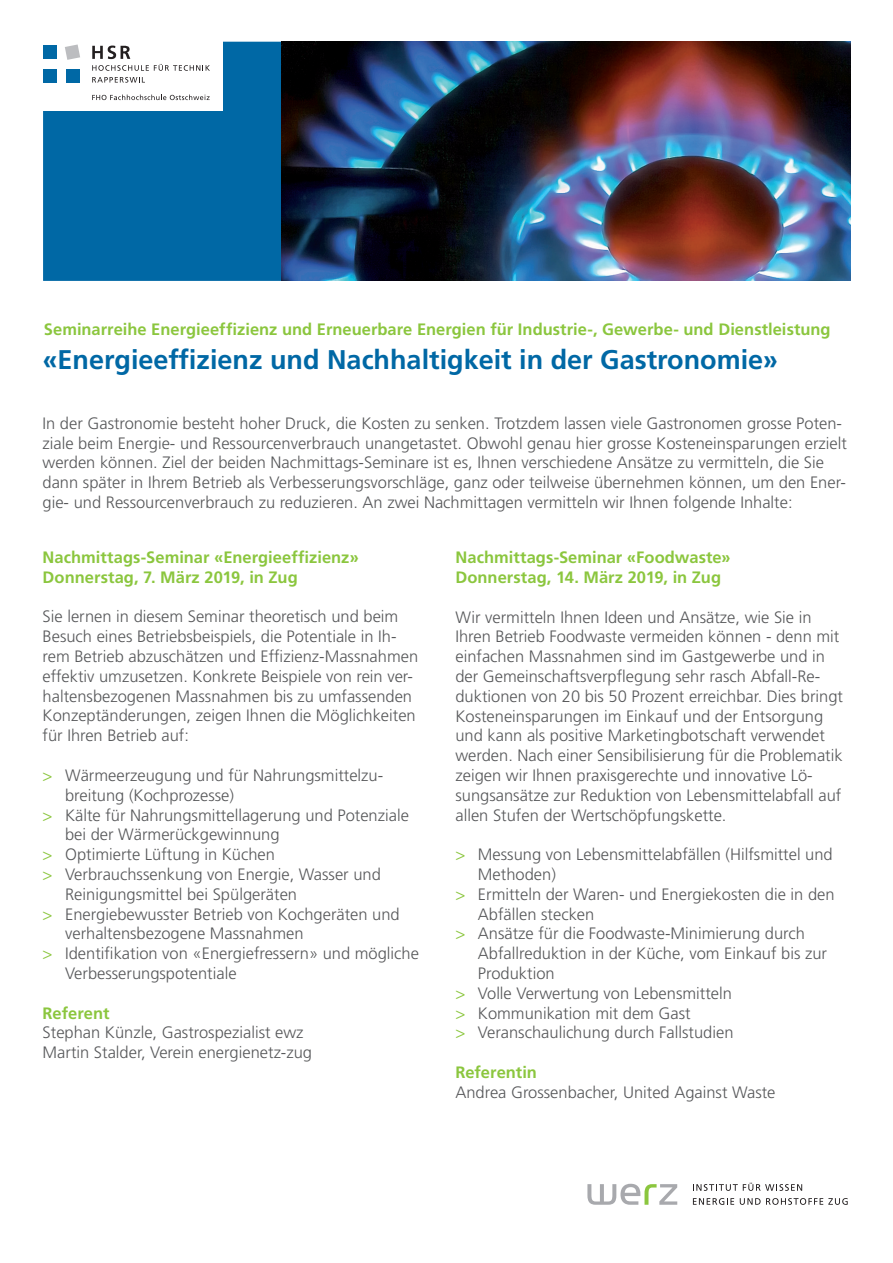
<style>
.page{position:relative;width:893px;height:1263px;background:#fff}
.page>*{position:absolute;margin:0;border:0;box-sizing:border-box;transform-origin:0 0}
.Titel{font:700 27px "Frutiger LT Pro";color:#0068a5}
.Lauftext_ohne_Breite{font:300 16.5px/19.8px "Frutiger";color:#57585a}
.Zwischentitel{font:700 16.5px "Frutiger";color:#8bc63e}
.s1{color:#8bc63e}
</style>
<div class="page">
<svg style="left:693px;top:1183px;width:109px;height:8px"></svg>
<svg style="left:693px;top:1198px;width:41px;height:7px"></svg>
<svg style="left:740px;top:1198px;width:108px;height:7px"></svg>
<svg style="left:587px;top:1184px;width:90px;height:21px"></svg>
<div style="left:43px;top:42px;width:238px;height:239px;background:#0068a5;border:2px solid #0068a5"></div>
<div style="left:37px;top:35px;width:186px;height:76px;background:#fff"></div>
<div style="left:44px;top:46px;width:13px;height:13px;background:#0068a5"></div>
<div style="left:44px;top:69px;width:13px;height:13px;background:#0068a5"></div>
<div style="left:66px;top:69px;width:13px;height:13px;background:#0068a5"></div>
<svg style="left:65px;top:44px;width:15px;height:16px"></svg>
<svg style="left:92px;top:95px;width:118px;height:5px"></svg>
<svg style="left:92px;top:46px;width:118px;height:25px"></svg>
<svg style="left:92px;top:77px;width:53px;height:6px"></svg>
<img style="left:282px;top:42px;width:568px;height:239px">
<p class="Zwischentitel" style="left:44px;top:319px;width:788px">Seminarreihe Energieeffizienz und Erneuerbare Energien für Industrie-, Gewerbe- und Dienstleistung</p>
<p class="Titel" style="left:43px;top:344px;width:737px">«Energieeffizienz und Nachhaltigkeit in der Gastronomie»</p>
<p class="Lauftext_ohne_Breite" style="left:43px;top:413px;width:806px">In der Gastronomie besteht hoher Druck, die Kosten zu senken. Trotzdem lassen viele Gastronomen grosse Poten&shy;ziale beim Energie- und Ressourcenverbrauch unangetastet. Obwohl genau hier grosse Kosteneinsparungen erzielt werden können. Ziel der beiden Nachmittags-Seminare ist es, Ihnen verschiedene Ansätze zu vermitteln, die Sie dann später in Ihrem Betrieb als Verbesserungsvorschläge, ganz oder teilweise übernehmen können, um den Ener&shy;gie- und Ressourcenverbrauch zu reduzieren. An zwei Nachmittagen vermitteln wir Ihnen folgende Inhalte:</p>
<p class="Zwischentitel" style="left:455px;top:548px;width:277px">Nachmittags-Seminar «Foodwaste»</p>
<p class="Zwischentitel" style="left:455px;top:568px;width:267px">Donnerstag, 14. März 2019, in Zug</p>
<p class="Lauftext_ohne_Breite" style="left:455px;top:607px;width:389px">Wir vermitteln Ihnen Ideen und Ansätze, wie Sie in Ihren Betrieb Foodwaste vermeiden können - denn mit einfachen Massnahmen sind im Gastgewerbe und in der Gemeinschaftsverpflegung sehr rasch Abfall-Re&shy;duktionen von 20 bis 50 Prozent erreichbar. Dies bringt Kosteneinsparungen im Einkauf und der Entsorgung und kann als positive Marketingbotschaft verwendet werden. Nach einer Sensibilisierung für die Problematik zeigen wir Ihnen praxisgerechte und innovative Lö&shy;sungsansätze zur Reduktion von Lebensmittelabfall auf allen Stufen der Wertschöpfungskette.</p>
<p class="Lauftext_ohne_Breite" style="left:478px;top:845px;width:356px;text-indent:-22px"><span class="s1">&gt;</span> Messung von Lebensmittelabfällen (Hilfsmittel und<br>Methoden)</p>
<p class="Lauftext_ohne_Breite" style="left:478px;top:884px;width:358px;text-indent:-22px"><span class="s1">&gt;</span> Ermitteln der Waren- und Energiekosten die in den<br>Abfällen stecken</p>
<p class="Lauftext_ohne_Breite" style="left:478px;top:924px;width:351px;text-indent:-22px"><span class="s1">&gt;</span> Ansätze für die Foodwaste-Minimierung durch<br>Abfallreduktion in der Küche, vom Einkauf bis zur<br>Produktion</p>
<p class="Lauftext_ohne_Breite" style="left:455px;top:983px;width:278px"><span class="s1">&gt;</span> Volle Verwertung von Lebensmitteln</p>
<p class="Lauftext_ohne_Breite" style="left:455px;top:1003px;width:237px"><span class="s1">&gt;</span> Kommunikation mit dem Gast</p>
<p class="Lauftext_ohne_Breite" style="left:455px;top:1023px;width:280px"><span class="s1">&gt;</span> Veranschaulichung durch Fallstudien</p>
<p class="Zwischentitel" style="left:455px;top:1063px;width:83px">Referentin</p>
<p class="Lauftext_ohne_Breite" style="left:455px;top:1082px;width:321px">Andrea Grossenbacher, United Against Waste</p>
<p class="Zwischentitel" style="left:43px;top:548px;width:318px">Nachmittags-Seminar «Energieeffizienz»</p>
<p class="Zwischentitel" style="left:43px;top:567px;width:257px">Donnerstag, 7. März 2019, in Zug</p>
<p class="Lauftext_ohne_Breite" style="left:43px;top:607px;width:377px">Sie lernen in diesem Seminar theoretisch und beim Besuch eines Betriebsbeispiels, die Potentiale in Ih&shy;rem Betrieb abzuschätzen und Effizienz-Massnahmen effektiv umzusetzen. Konkrete Beispiele von rein ver&shy;haltensbezogenen Massnahmen bis zu umfassenden Konzeptänderungen, zeigen Ihnen die Möglichkeiten für Ihren Betrieb auf:</p>
<p class="Lauftext_ohne_Breite" style="left:65px;top:765px;width:320px;text-indent:-22px"><span class="s1">&gt;</span> Wärmeerzeugung und für Nahrungsmittelzu&shy;breitung (Kochprozesse)</p>
<p class="Lauftext_ohne_Breite" style="left:65px;top:805px;width:345px;text-indent:-22px"><span class="s1">&gt;</span> Kälte für Nahrungsmittellagerung und Potenziale bei der Wärmerückgewinnung</p>
<p class="Lauftext_ohne_Breite" style="left:43px;top:845px;width:234px"><span class="s1">&gt;</span> Optimierte Lüftung in Küchen</p>
<p class="Lauftext_ohne_Breite" style="left:65px;top:864px;width:317px;text-indent:-22px"><span class="s1">&gt;</span> Verbrauchssenkung von Energie, Wasser und<br>Reinigungsmittel bei Spülgeräten</p>
<p class="Lauftext_ohne_Breite" style="left:65px;top:904px;width:336px;text-indent:-22px"><span class="s1">&gt;</span> Energiebewusster Betrieb von Kochgeräten und verhaltensbezogene Massnahmen</p>
<p class="Lauftext_ohne_Breite" style="left:65px;top:944px;width:355px;text-indent:-22px"><span class="s1">&gt;</span> Identifikation von «Energiefressern» und mögliche<br>Verbesserungspotentiale</p>
<p class="Zwischentitel" style="left:43px;top:1003px;width:68px">Referent</p>
<p class="Lauftext_ohne_Breite" style="left:43px;top:1023px;width:262px">Stephan Künzle, Gastrospezialist ewz</p>
<p class="Lauftext_ohne_Breite" style="left:43px;top:1043px;width:271px">Martin Stalder, Verein energienetz-zug</p>
</div>
